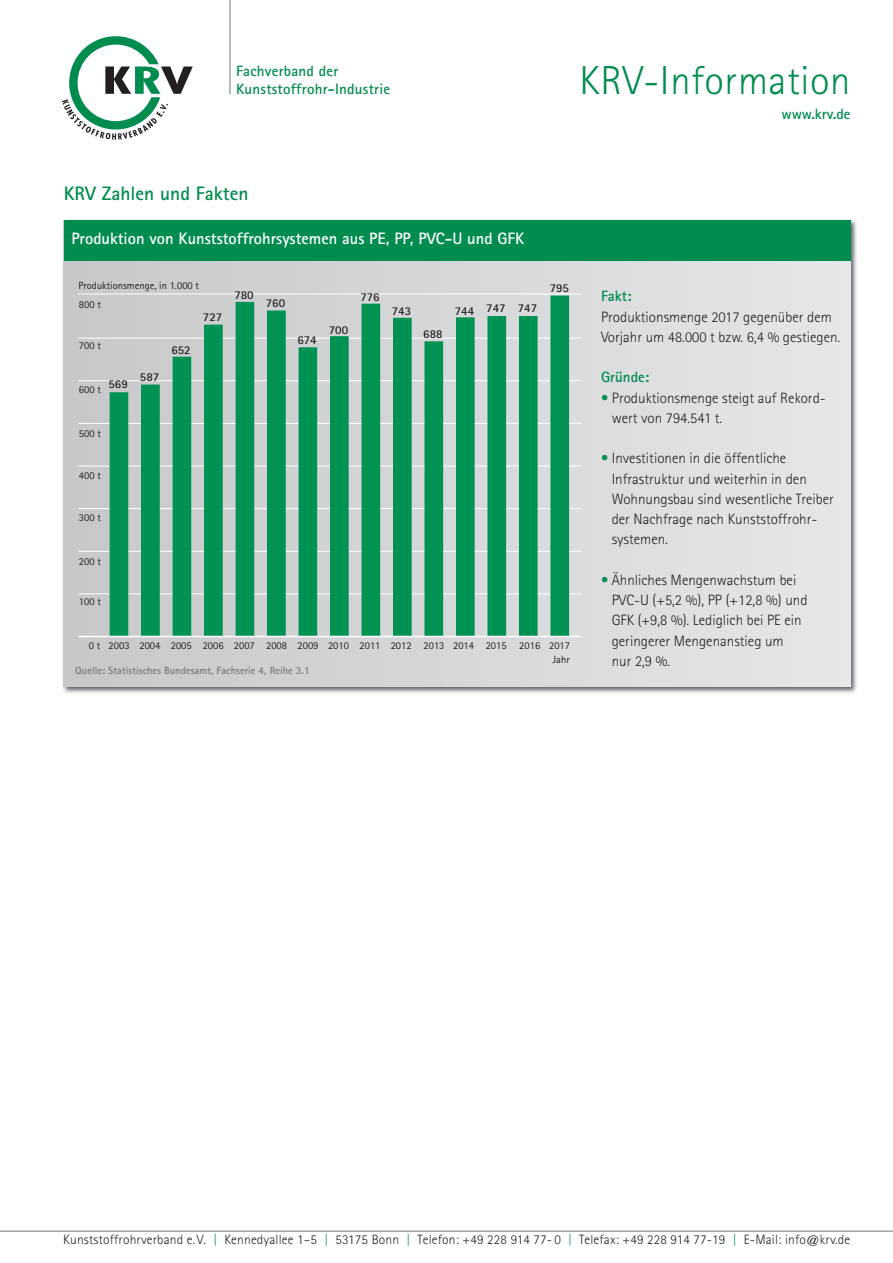
<style>
.page{position:relative;width:893px;height:1263px;background:#fff}
.page>*{position:absolute;margin:0;border:0;box-sizing:border-box;transform-origin:0 0}
.t1{font:300 40.5px "Rotis Sans Serif";letter-spacing:.015em;color:#008c4e}
.t2{font:700 19.5px "Rotis Sans Serif";color:#008c4e}
.t3{font:700 16.5px "Rotis Sans Serif";color:#fff}
.t4{font:300 15px/20.2px "Rotis Sans Serif";color:#231f20}
.t5{font:700 15px/17.2px "Rotis Sans Serif";letter-spacing:.015em;color:#008c4e}
.t6{font:300 13.5px "Rotis Sans Serif";letter-spacing:.01em;color:#231f20}
.t7{font:700 12px "Rotis Sans Serif";color:#231f20}
.t8{font:10.5px/19px "Rotis Sans Serif";color:#231f20}
.t9{font:700 10.5px "Rotis Sans Serif";color:#76787b}
.s1{color:#008c4e}
</style>
<div class="page">
<hr style="left:230px;top:0;width:1px;height:94px;background:#76787b">
<svg style="left:62px;top:36px;width:131px;height:104px"></svg>
<hr style="left:0;top:1231px;width:893px;height:1px;background:#76787b">
<img style="left:63px;top:219px;width:794px;height:474px">
<div style="left:64px;top:220px;width:786px;height:466px;background:linear-gradient(to right,#c4c7c8,#e5e6e8)"></div>
<hr style="left:78px;top:593px;width:503px;height:1px;background:#fff">
<hr style="left:78px;top:551px;width:503px;height:1px;background:#fff">
<hr style="left:78px;top:508px;width:503px;height:1px;background:#fff">
<hr style="left:78px;top:466px;width:503px;height:1px;background:#fff">
<hr style="left:78px;top:423px;width:503px;height:1px;background:#fff">
<hr style="left:78px;top:380px;width:503px;height:1px;background:#fff">
<hr style="left:78px;top:338px;width:503px;height:1px;background:#fff">
<hr style="left:78px;top:294px;width:503px;height:1px;background:#fff">
<div style="left:110px;top:393px;width:18px;height:243px;background:#009252"></div>
<div style="left:142px;top:385px;width:17px;height:251px;background:#009252"></div>
<div style="left:141px;top:385px;width:19px;height:252px;border:1px solid #009252"></div>
<div style="left:173px;top:357px;width:18px;height:279px;background:#009252"></div>
<div style="left:205px;top:325px;width:17px;height:311px;background:#009252"></div>
<div style="left:204px;top:325px;width:19px;height:312px;border:1px solid #009252"></div>
<div style="left:236px;top:302px;width:18px;height:334px;background:#009252"></div>
<div style="left:268px;top:311px;width:17px;height:325px;background:#009252"></div>
<div style="left:267px;top:311px;width:19px;height:326px;border:1px solid #009252"></div>
<div style="left:299px;top:348px;width:18px;height:288px;background:#009252"></div>
<div style="left:331px;top:337px;width:17px;height:299px;background:#009252"></div>
<div style="left:330px;top:336px;width:19px;height:301px;border:1px solid #009252"></div>
<div style="left:362px;top:304px;width:18px;height:332px;background:#009252"></div>
<div style="left:393px;top:318px;width:18px;height:318px;background:#009252"></div>
<div style="left:393px;top:318px;width:19px;height:319px;border:1px solid #009252"></div>
<div style="left:425px;top:342px;width:18px;height:294px;background:#009252"></div>
<div style="left:456px;top:318px;width:18px;height:318px;background:#009252"></div>
<div style="left:488px;top:317px;width:18px;height:319px;background:#009252"></div>
<div style="left:519px;top:317px;width:18px;height:319px;background:#009252"></div>
<div style="left:551px;top:296px;width:18px;height:340px;background:#009252"></div>
<hr style="left:78px;top:636px;width:503px;height:1px;background:#fff">
<div style="left:64px;top:220px;width:786px;height:41px;background:#008c4e"></div>
<p class="t5" style="left:236px;top:64px;width:156px">Fachverband der<br>Kunststoffrohr-Industrie</p>
<h1 class="t1" style="left:579px;top:66px;width:272px">KRV-Information</h1>
<p class="t5" style="left:781px;top:107px;width:71px">www.krv.de</p>
<h2 class="t2" style="left:64px;top:187px;width:186px">KRV Zahlen und Fakten</h2>
<p class="t3" style="left:71px;top:233px;width:454px">Produktion von Kunststoffrohrsystemen aus PE, PP, PVC-U und GFK</p>
<p class="t8" style="left:79px;top:277px;width:122px">Produktionsmenge, in 1.000 t<br>800 t</p>
<p class="t8" style="left:79px;top:337px;width:23px">700 t</p>
<p class="t8" style="left:79px;top:381px;width:23px">600 t</p>
<p class="t8" style="left:79px;top:425px;width:23px">500 t</p>
<p class="t8" style="left:79px;top:467px;width:23px">400 t</p>
<p class="t8" style="left:79px;top:509px;width:23px">300 t</p>
<p class="t8" style="left:79px;top:553px;width:23px">200 t</p>
<p class="t8" style="left:79px;top:593px;width:23px">100 t</p>
<p class="t8" style="left:89px;top:637px;width:13px">0 t</p>
<p class="t7" style="left:550px;top:284px;width:21px">795</p>
<p class="t7" style="left:234px;top:291px;width:21px">780</p>
<p class="t7" style="left:360px;top:293px;width:21px">776</p>
<p class="t7" style="left:266px;top:299px;width:21px">760</p>
<p class="t7" style="left:455px;top:307px;width:21px">744</p>
<p class="t7" style="left:518px;top:303px;width:21px">747</p>
<p class="t7" style="left:486px;top:303px;width:21px">747</p>
<p class="t7" style="left:392px;top:307px;width:21px">743</p>
<p class="t7" style="left:203px;top:313px;width:21px">727</p>
<p class="t7" style="left:329px;top:325px;width:21px">700</p>
<p class="t7" style="left:423px;top:329px;width:21px">688</p>
<p class="t7" style="left:297px;top:336px;width:21px">674</p>
<p class="t7" style="left:171px;top:345px;width:21px">652</p>
<p class="t7" style="left:140px;top:373px;width:21px">587</p>
<p class="t7" style="left:108px;top:380px;width:21px">569</p>
<p class="t8" style="left:109px;top:637px;width:463px">2003 2004 2005 2006 2007 2008 2009 2010 2011 2012 2013 2014 2015 2016 2017</p>
<p class="t9" style="left:75px;top:667px;width:236px">Quelle: Statistisches Bundesamt, Fachserie 4, Reihe 3.1</p>
<p class="t8" style="left:553px;top:651px;width:19px">Jahr</p>
<p class="t5" style="left:601px;top:289px;width:32px">Fakt:</p>
<p class="t4" style="left:601px;top:308px;width:241px">Produktionsmenge 2017 gegenüber dem<br>Vorjahr um 48.000 t bzw. 6,4 % gestiegen.</p>
<p class="t5" style="left:601px;top:370px;width:50px">Gründe:</p>
<p class="t4" style="left:612px;top:389px;width:216px;text-indent:-11px"><span class="s1">•</span> Produktionsmenge steigt auf Rekord&shy;wert von 794.541 t.</p>
<p class="t4" style="left:612px;top:450px;width:224px;text-indent:-11px"><span class="s1">•</span> Investitionen in die öffentliche<br>Infrastruktur und weiterhin in den<br>Wohnungsbau sind wesentliche Treiber der Nachfrage nach Kunststoffrohr - systemen.</p>
<p class="t4" style="left:612px;top:571px;width:197px;text-indent:-11px"><span class="s1">•</span> Ähnliches Mengenwachstum bei<br>PVC-U (+5,2 %), PP (+12,8 %) und<br>GFK (+9,8 %). Lediglich bei PE ein geringerer Mengenanstieg um<br>nur 2,9 %.</p>
<p class="t6" style="left:63px;top:1235px;width:788px">Kunststoffrohrverband e.V. <span class="s1">|</span> Kennedyallee 1–5 <span class="s1">|</span> 53175 Bonn <span class="s1">|</span> Telefon: +49 228 914 77- 0 <span class="s1">|</span> Telefax: +49 228 914 77-19 <span class="s1">|</span> E-Mail: info@krv.de</p>
</div>
